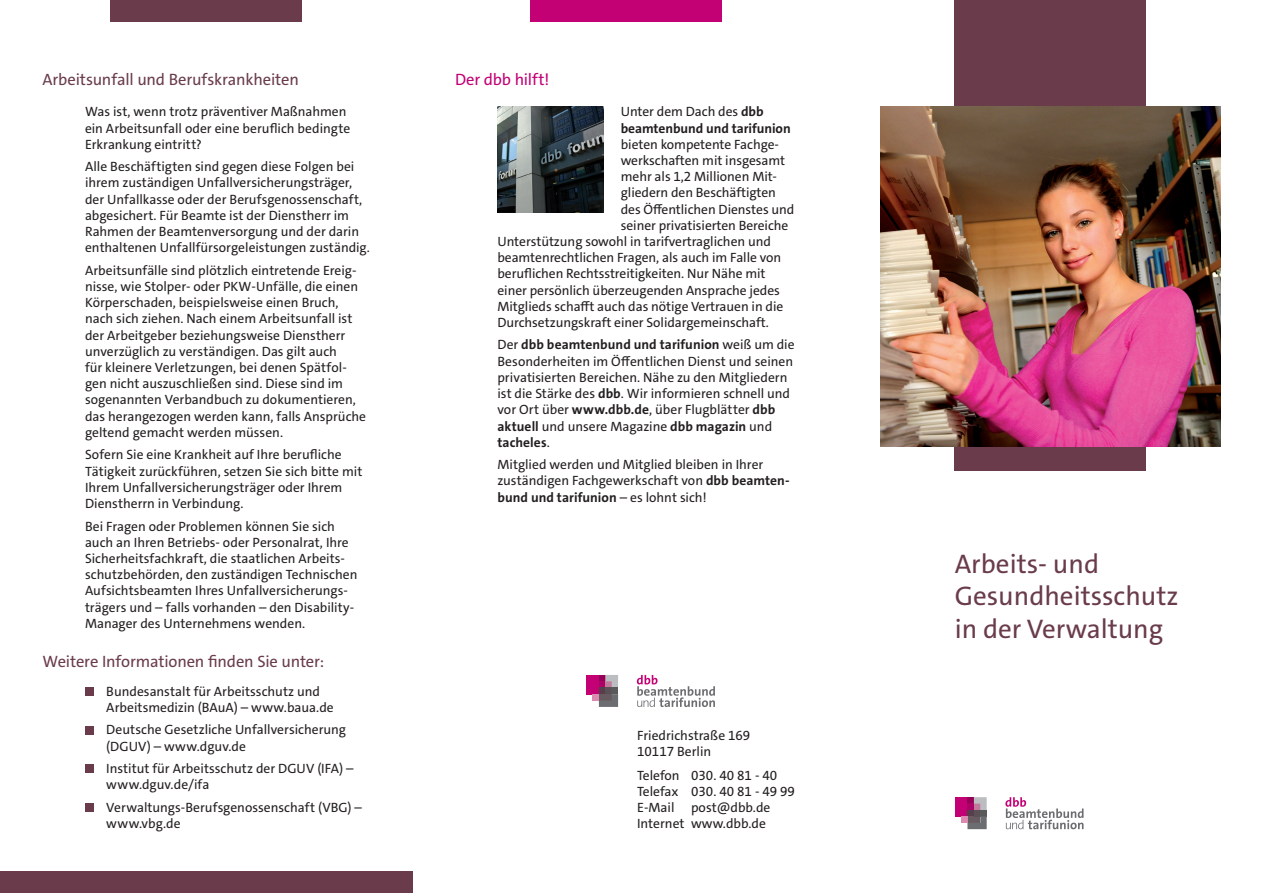
<style>
.page{position:relative;width:1263px;height:893px;background:#fff}
.page>*{position:absolute;margin:0;border:0;box-sizing:border-box;transform-origin:0 0}
.t1{font:27px/32.4px "The Sans C4 s";color:#6a3c4b}
.t2{font:16.5px "The Sans C4 s";letter-spacing:-.01em;color:#6a3c4b}
.t3{font:16.5px "The Sans C4 s";letter-spacing:-.01em;color:#c30175}
.t4{font:13.5px/16.2px "The Sans C4 s";letter-spacing:-.005em;color:#231f20}
.t5{font:700 13.5px/16.2px "The Sans C4 s";letter-spacing:-.005em;color:#231f20}
.s1{font-weight:400}
.s2{font-weight:700}
</style>
<div class="page">
<div style="left:955px;top:0;width:191px;height:470px;background:#6a3c4b"></div>
<div style="left:530px;top:0;width:191px;height:21px;background:#c30175"></div>
<svg style="left:1005px;top:797px;width:78px;height:32px"></svg>
<div style="left:955px;top:797px;width:12px;height:19px;background:#c30175"></div>
<svg style="left:967px;top:797px;width:20px;height:32px"></svg>
<div style="left:961px;top:816px;width:6px;height:7px;background:#dc8bb0"></div>
<img style="left:880px;top:106px;width:340px;height:340px">
<svg style="left:637px;top:675px;width:78px;height:32px"></svg>
<div style="left:586px;top:675px;width:13px;height:19px;background:#c30175"></div>
<svg style="left:599px;top:675px;width:19px;height:32px"></svg>
<div style="left:592px;top:694px;width:7px;height:6px;background:#dc8bb0"></div>
<div style="left:111px;top:0;width:191px;height:21px;background:#6a3c4b"></div>
<div style="left:0;top:872px;width:412px;height:21px;background:#6a3c4b"></div>
<div style="left:85px;top:687px;width:9px;height:9px;background:#6a3c4b"></div>
<div style="left:85px;top:726px;width:9px;height:8px;background:#6a3c4b"></div>
<div style="left:85px;top:765px;width:9px;height:8px;background:#6a3c4b"></div>
<div style="left:85px;top:803px;width:9px;height:9px;background:#6a3c4b"></div>
<img style="left:497px;top:106px;width:107px;height:107px">
<p class="t2" style="left:42px;top:69px;width:258px">Arbeitsunfall und Berufskrankheiten</p>
<p class="t4" style="left:85px;top:104px;width:267px">Was ist, wenn trotz präventiver Maßnahmen ein Arbeitsunfall oder eine beruflich bedingte<br>Erkrankung eintritt?</p>
<p class="t4" style="left:85px;top:159px;width:286px">Alle Beschäftigten sind gegen diese Folgen bei ihrem zuständigen Unfallversicherungsträger, der Unfallkasse oder der Berufsgenossenschaft, abgesichert. Für Beamte ist der Dienstherr im Rahmen der Beamtenversorgung und der darin enthaltenen Unfallfürsorgeleistungen zuständig.</p>
<p class="t4" style="left:85px;top:262px;width:283px">Arbeitsunfälle sind plötzlich eintretende Ereig&shy;nisse, wie Stolper- oder PKW-Unfälle, die einen Körperschaden, beispielsweise einen Bruch, nach sich ziehen. Nach einem Arbeitsunfall ist der Arbeitgeber beziehungsweise Dienstherr unverzüglich zu verständigen. Das gilt auch<br>für kleinere Verletzungen, bei denen Spätfol&shy;gen nicht auszuschließen sind. Diese sind im sogenannten Verbandbuch zu dokumentieren, das herangezogen werden kann, falls Ansprüche geltend gemacht werden müssen.</p>
<p class="t4" style="left:85px;top:447px;width:279px">Sofern Sie eine Krankheit auf Ihre berufliche Tätigkeit zurückführen, setzen Sie sich bitte mit Ihrem Unfallversicherungsträger oder Ihrem Dienstherrn in Verbindung.</p>
<p class="t4" style="left:85px;top:518px;width:274px">Bei Fragen oder Problemen können Sie sich auch an Ihren Betriebs- oder Personalrat, Ihre Sicherheitsfachkraft, die staatlichen Arbeits&shy;schutzbehörden, den zuständigen Technischen Aufsichtsbeamten Ihres Unfallversicherungs&shy;trägers und – falls vorhanden – den Disability-Manager des Unternehmens wenden.</p>
<p class="t2" style="left:42px;top:650px;width:283px">Weitere Informationen finden Sie unter:</p>
<p class="t4" style="left:106px;top:683px;width:229px">Bundesanstalt für Arbeitsschutz und<br>Arbeitsmedizin (BAuA) – www.baua.de</p>
<p class="t4" style="left:106px;top:722px;width:241px">Deutsche Gesetzliche Unfallversicherung (DGUV) – www.dguv.de</p>
<p class="t4" style="left:106px;top:761px;width:249px">Institut für Arbeitsschutz der DGUV (IFA) – www.dguv.de/ifa</p>
<p class="t4" style="left:106px;top:799px;width:257px">Verwaltungs-Berufsgenossenschaft (VBG) – www.vbg.de</p>
<p class="t3" style="left:455px;top:69px;width:96px">Der dbb hilft!</p>
<p class="t5" style="left:621px;top:104px;width:171px"><span class="s1">Unter dem Dach des</span> dbb beamtenbund und tarifunion</p>
<p class="t4" style="left:621px;top:136px;width:160px">bieten kompetente Fachge-</p>
<p class="t4" style="left:621px;top:152px;width:166px">werkschaften mit insgesamt</p>
<p class="t4" style="left:621px;top:169px;width:158px">mehr als 1,2 Millionen Mit-</p>
<p class="t4" style="left:621px;top:185px;width:157px">gliedern den Beschäftigten</p>
<p class="t4" style="left:621px;top:201px;width:175px">des Öffentlichen Dienstes und</p>
<p class="t4" style="left:621px;top:217px;width:169px">seiner privatisierten Bereiche</p>
<p class="t4" style="left:497px;top:233px;width:275px">Unterstützung sowohl in tarifvertraglichen und</p>
<p class="t4" style="left:497px;top:250px;width:285px">beamtenrechtlichen Fragen, als auch im Falle von</p>
<p class="t4" style="left:497px;top:266px;width:270px">beruflichen Rechtsstreitigkeiten. Nur Nähe mit</p>
<p class="t4" style="left:497px;top:282px;width:284px">einer persönlich überzeugenden Ansprache jedes</p>
<p class="t4" style="left:497px;top:298px;width:287px">Mitglieds schafft auch das nötige Vertrauen in die</p>
<p class="t4" style="left:497px;top:314px;width:273px">Durchsetzungskraft einer Solidargemeinschaft.</p>
<p class="t4" style="left:497px;top:337px;width:299px">Der <span class="s2">dbb beamtenbund und tarifunion</span> weiß um die Besonderheiten im Öffentlichen Dienst und seinen privatisierten Bereichen. Nähe zu den Mitgliedern ist die Stärke des <span class="s2">dbb</span>. Wir informieren schnell und vor Ort über <span class="s2">www.dbb.de</span>, über Flugblätter <span class="s2">dbb aktuell</span> und unsere Magazine <span class="s2">dbb magazin</span> und <span class="s2">tacheles</span>.</p>
<p class="t4" style="left:497px;top:457px;width:294px">Mitglied werden und Mitglied bleiben in Ihrer zuständigen Fachgewerkschaft von <span class="s2">dbb beamten&shy;bund und tarifunion</span> – es lohnt sich!</p>
<p class="t4" style="left:637px;top:727px;width:115px">Friedrichstraße 169<br>10117 Berlin</p>
<p class="t4" style="left:637px;top:767px;width:159px">Telefon 030. 40 81 - 40<br>Telefax 030. 40 81 - 49 99<br>E-Mail post@dbb.de<br>Internet www.dbb.de</p>
<h1 class="t1" style="left:955px;top:548px;width:225px">Arbeits- und<br>Gesundheitsschutz in der Verwaltung</h1>
</div>
